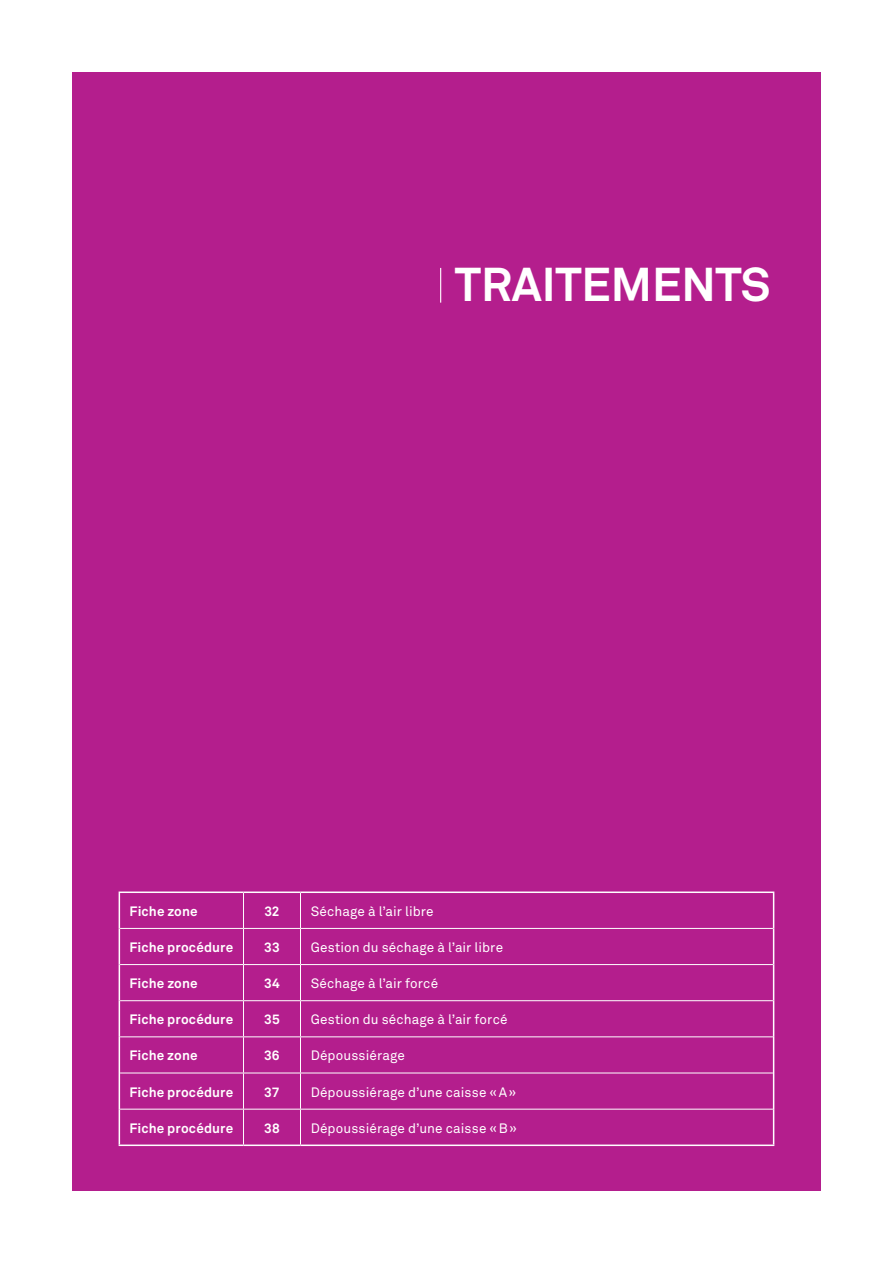
<style>
.page{position:relative;width:893px;height:1263px;background:#fff}
.page>*{position:absolute;margin:0;border:0;box-sizing:border-box;transform-origin:0 0}
.t1{font:700 46.95px "Akkurat";letter-spacing:-.005em;color:#fff}
.t2{font:13.5px "Akkurat";letter-spacing:.01em;color:#fff}
.t3{font:700 13.5px "Akkurat";letter-spacing:.01em;color:#fff}
</style>
<div class="page">
<div style="left:72px;top:72px;width:749px;height:1119px;background:#b41e8d"></div>
<hr style="left:243px;top:893px;width:1px;height:35px;background:#fff">
<hr style="left:300px;top:893px;width:1px;height:35px;background:#fff">
<hr style="left:243px;top:929px;width:1px;height:35px;background:#fff">
<hr style="left:300px;top:929px;width:1px;height:35px;background:#fff">
<hr style="left:243px;top:965px;width:1px;height:35px;background:#fff">
<hr style="left:300px;top:965px;width:1px;height:35px;background:#fff">
<hr style="left:243px;top:1001px;width:1px;height:35px;background:#fff">
<hr style="left:300px;top:1001px;width:1px;height:35px;background:#fff">
<hr style="left:243px;top:1037px;width:1px;height:35px;background:#fff">
<hr style="left:300px;top:1037px;width:1px;height:35px;background:#fff">
<hr style="left:243px;top:1073px;width:1px;height:36px;background:#fff">
<hr style="left:300px;top:1073px;width:1px;height:36px;background:#fff">
<hr style="left:243px;top:1109px;width:1px;height:35px;background:#fff">
<hr style="left:300px;top:1109px;width:1px;height:35px;background:#fff">
<hr style="left:119px;top:891px;width:124px;height:2px;background:#fff">
<hr style="left:119px;top:893px;width:1px;height:35px;background:#fff">
<hr style="left:243px;top:891px;width:57px;height:2px;background:#fff">
<hr style="left:300px;top:891px;width:474px;height:2px;background:#fff">
<hr style="left:773px;top:893px;width:1px;height:35px;background:#fff">
<hr style="left:119px;top:928px;width:1px;height:36px;background:#fff">
<hr style="left:773px;top:928px;width:1px;height:36px;background:#fff">
<hr style="left:119px;top:964px;width:1px;height:37px;background:#fff">
<hr style="left:773px;top:964px;width:1px;height:37px;background:#fff">
<hr style="left:119px;top:1001px;width:1px;height:36px;background:#fff">
<hr style="left:773px;top:1001px;width:1px;height:36px;background:#fff">
<hr style="left:119px;top:1037px;width:1px;height:36px;background:#fff">
<hr style="left:773px;top:1037px;width:1px;height:36px;background:#fff">
<hr style="left:119px;top:1073px;width:1px;height:36px;background:#fff">
<hr style="left:773px;top:1073px;width:1px;height:36px;background:#fff">
<hr style="left:119px;top:1109px;width:1px;height:35px;background:#fff">
<hr style="left:773px;top:1109px;width:1px;height:35px;background:#fff">
<hr style="left:119px;top:1144px;width:124px;height:2px;background:#fff">
<hr style="left:243px;top:1144px;width:57px;height:2px;background:#fff">
<hr style="left:300px;top:1144px;width:474px;height:2px;background:#fff">
<hr style="left:120px;top:928px;width:123px;height:1px;background:#fff">
<hr style="left:243px;top:928px;width:57px;height:1px;background:#fff">
<hr style="left:300px;top:928px;width:473px;height:1px;background:#fff">
<hr style="left:120px;top:964px;width:123px;height:1px;background:#fff">
<hr style="left:243px;top:964px;width:57px;height:1px;background:#fff">
<hr style="left:300px;top:964px;width:473px;height:1px;background:#fff">
<hr style="left:120px;top:1000px;width:123px;height:1px;background:#fff">
<hr style="left:243px;top:1000px;width:57px;height:1px;background:#fff">
<hr style="left:300px;top:1000px;width:473px;height:1px;background:#fff">
<hr style="left:120px;top:1036px;width:123px;height:1px;background:#fff">
<hr style="left:243px;top:1036px;width:57px;height:1px;background:#fff">
<hr style="left:300px;top:1036px;width:473px;height:1px;background:#fff">
<hr style="left:120px;top:1072px;width:123px;height:1px;background:#fff">
<hr style="left:243px;top:1072px;width:57px;height:1px;background:#fff">
<hr style="left:300px;top:1072px;width:473px;height:1px;background:#fff">
<hr style="left:120px;top:1109px;width:123px;height:1px;background:#fff">
<hr style="left:243px;top:1109px;width:57px;height:1px;background:#fff">
<hr style="left:300px;top:1109px;width:473px;height:1px;background:#fff">
<hr style="left:440px;top:268px;width:1px;height:35px;background:#fff">
<h1 class="t1" style="left:455px;top:255px;width:317px">traitements</h1>
<p class="t3" style="left:130px;top:903px;width:70px">Fiche zone</p>
<p class="t3" style="left:264px;top:903px;width:17px">32</p>
<p class="t2" style="left:311px;top:903px;width:124px">Séchage à l’air libre</p>
<p class="t3" style="left:130px;top:939px;width:105px">Fiche procédure</p>
<p class="t3" style="left:264px;top:939px;width:17px">33</p>
<p class="t2" style="left:311px;top:939px;width:194px">Gestion du séchage à l’air libre</p>
<p class="t3" style="left:130px;top:975px;width:70px">Fiche zone</p>
<p class="t3" style="left:264px;top:975px;width:17px">34</p>
<p class="t2" style="left:311px;top:975px;width:129px">Séchage à l’air forcé</p>
<p class="t3" style="left:130px;top:1011px;width:105px">Fiche procédure</p>
<p class="t3" style="left:264px;top:1011px;width:17px">35</p>
<p class="t2" style="left:311px;top:1011px;width:198px">Gestion du séchage à l’air forcé</p>
<p class="t3" style="left:130px;top:1047px;width:70px">Fiche zone</p>
<p class="t3" style="left:264px;top:1047px;width:17px">36</p>
<p class="t2" style="left:311px;top:1047px;width:96px">Dépoussiérage</p>
<p class="t3" style="left:130px;top:1083px;width:105px">Fiche procédure</p>
<p class="t3" style="left:264px;top:1083px;width:17px">37</p>
<p class="t2" style="left:311px;top:1083px;width:207px">Dépoussiérage d’une caisse «A»</p>
<p class="t3" style="left:130px;top:1119px;width:105px">Fiche procédure</p>
<p class="t3" style="left:264px;top:1119px;width:17px">38</p>
<p class="t2" style="left:311px;top:1119px;width:208px">Dépoussiérage d’une caisse «B»</p>
</div>
